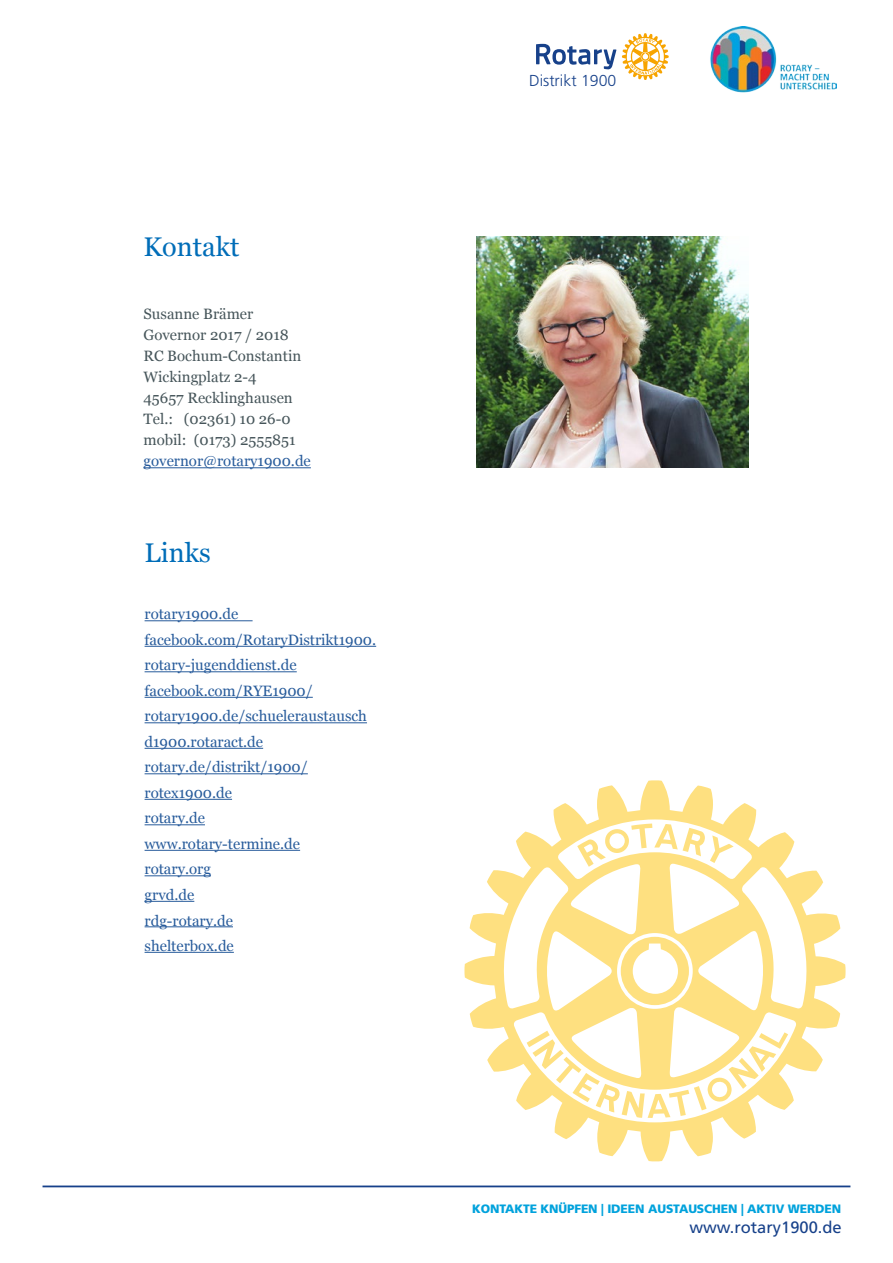
<style>
.page{position:relative;width:893px;height:1263px;background:#fff}
.page>*{position:absolute;margin:0;border:0;box-sizing:border-box;transform-origin:0 0}
.t1{font:27px "Georgia";color:#006db8}
.t2{font:16.5px "Frutiger";color:#17418a}
.t3{font:300 15.9px "Frutiger";color:#17418a}
.t4{font:15px/25.5px "Georgia";color:#275b9b}
.t5{font:15px/21px "Georgia";color:#46555a}
.t6{font:900 12.15px "Frutiger";letter-spacing:-.01em;color:#00a2dc}
</style>
<div class="page">
<hr style="left:43px;top:1185px;width:807px;height:2px;background:#17418a">
<hr style="left:144px;top:467px;width:167px;height:1px;background:#275b9b">
<svg style="left:536px;top:44px;width:80px;height:25px"></svg>
<svg style="left:622px;top:33px;width:47px;height:47px"></svg>
<img style="left:710px;top:27px;width:127px;height:66px">
<hr style="left:145px;top:620px;width:108px;height:1px;background:#275b9b">
<hr style="left:145px;top:646px;width:231px;height:1px;background:#275b9b">
<hr style="left:145px;top:671px;width:152px;height:1px;background:#275b9b">
<hr style="left:145px;top:697px;width:168px;height:1px;background:#275b9b">
<hr style="left:145px;top:722px;width:222px;height:1px;background:#275b9b">
<hr style="left:145px;top:748px;width:118px;height:1px;background:#275b9b">
<hr style="left:145px;top:773px;width:163px;height:1px;background:#275b9b">
<hr style="left:145px;top:799px;width:87px;height:1px;background:#275b9b">
<hr style="left:145px;top:824px;width:60px;height:1px;background:#275b9b">
<hr style="left:145px;top:850px;width:155px;height:1px;background:#275b9b">
<hr style="left:145px;top:875px;width:66px;height:1px;background:#275b9b">
<hr style="left:145px;top:901px;width:49px;height:1px;background:#275b9b">
<hr style="left:145px;top:926px;width:88px;height:1px;background:#275b9b">
<hr style="left:145px;top:952px;width:89px;height:1px;background:#275b9b">
<img style="left:476px;top:236px;width:272px;height:232px">
<svg style="left:464px;top:780px;width:381px;height:381px"></svg>
<h1 class="t1" style="left:144px;top:231px;width:97px">Kontakt</h1>
<p class="t5" style="left:144px;top:304px;width:159px">Susanne Brämer<br>Governor 2017 / 2018<br>RC Bochum-Constantin<br>Wickingplatz 2-4<br>45657 Recklinghausen<br>Tel.: (02361) 10 26-0 mobil: (0173) 2555851</p>
<p class="t4" style="left:144px;top:449px;width:169px">governor@rotary1900.de</p>
<h1 class="t1" style="left:145px;top:536px;width:68px">Links</h1>
<p class="t4" style="left:145px;top:602px;width:233px">rotary1900.de facebook.com/RotaryDistrikt1900. rotary-jugenddienst.de facebook.com/RYE1900/ rotary1900.de/schueleraustausch d1900.rotaract.de rotary.de/distrikt/1900/ rotex1900.de<br>rotary.de<br>www.rotary-termine.de<br>rotary.org<br>grvd.de<br>rdg-rotary.de<br>shelterbox.de</p>
<p class="t3" style="left:529px;top:71px;width:89px">Distrikt 1900</p>
<p class="t6" style="left:472px;top:1201px;width:371px">KONTAKTE KNÜPFEN | IDEEN AUSTAUSCHEN | AKTIV WERDEN</p>
<p class="t2" style="left:689px;top:1217px;width:154px">www.rotary1900.de</p>
</div>
